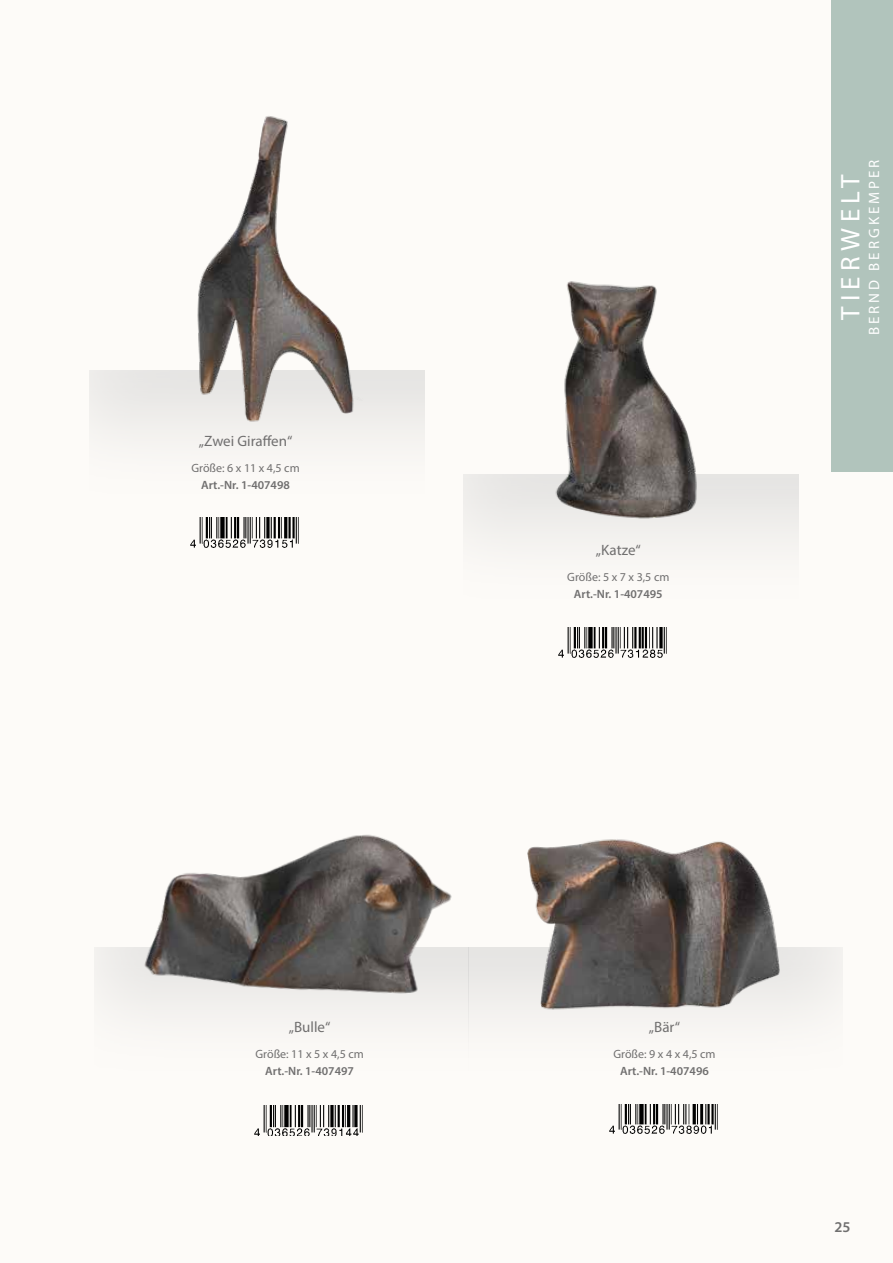
<style>
.page{position:relative;width:893px;height:1263px;background:#fdfbf8}
.page>*{position:absolute;margin:0;border:0;box-sizing:border-box;transform-origin:0 0}
.t1{font:27px "Myriad Pro";letter-spacing:.2em;color:#fff}
.t2{font:15px "Myriad Pro";color:#706f6f}
.t3{font:15px "Myriad Pro";letter-spacing:.2em;color:#fff}
.t4{font:600 15px "Myriad Pro";color:#706f6f}
.t5{font:600 12px "Myriad Pro";color:#706f6f}
.t6{font:12px "Myriad Pro";color:#706f6f}
</style>
<div class="page">
<div style="left:468px;top:947px;width:374px;height:140px;background:linear-gradient(to bottom,#e9e8e6,#fffdfa)"></div>
<div style="left:464px;top:475px;width:335px;height:140px;background:#f8f6f3"></div>
<div style="left:90px;top:370px;width:335px;height:140px;background:#f9f7f4"></div>
<img style="left:482px;top:281px;width:270px;height:238px">
<img style="left:513px;top:839px;width:279px;height:178px">
<img style="left:120px;top:834px;width:355px;height:183px">
<img style="left:558px;top:627px;width:109px;height:30px">
<img style="left:254px;top:1105px;width:109px;height:30px">
<img style="left:609px;top:1104px;width:109px;height:30px">
<img style="left:94px;top:116px;width:290px;height:306px">
<img style="left:190px;top:517px;width:109px;height:30px">
<div style="left:831px;top:0;width:62px;height:472px;background:#b1c4bc"></div>
<p class="t2" style="left:199px;top:431px;width:95px">„Zwei Giraffen“</p>
<p class="t6" style="left:191px;top:460px;width:110px">Größe: 6 x 11 x 4,5 cm</p>
<p class="t5" style="left:201px;top:478px;width:90px">Art.-Nr. 1-407498</p>
<p class="t2" style="left:289px;top:1017px;width:43px">„Bulle“</p>
<p class="t6" style="left:256px;top:1046px;width:110px">Größe: 11 x 5 x 4,5 cm</p>
<p class="t5" style="left:265px;top:1063px;width:90px">Art.-Nr. 1-407497</p>
<p class="t2" style="left:596px;top:540px;width:46px">„Katze“</p>
<p class="t6" style="left:567px;top:569px;width:104px">Größe: 5 x 7 x 3,5 cm</p>
<p class="t5" style="left:574px;top:587px;width:90px">Art.-Nr. 1-407495</p>
<h1 class="t1" style="left:834px;top:320px;width:147px;rotate:-90deg">TIERWELT</h1>
<p class="t3" style="left:865px;top:335px;width:177px;rotate:-90deg">BERND BERGKEMPER</p>
<p class="t2" style="left:649px;top:1017px;width:33px">„Bär“</p>
<p class="t6" style="left:613px;top:1046px;width:104px">Größe: 9 x 4 x 4,5 cm</p>
<p class="t5" style="left:620px;top:1063px;width:90px">Art.-Nr. 1-407496</p>
<p class="t4" style="left:834px;top:1217px;width:18px">25</p>
</div>
